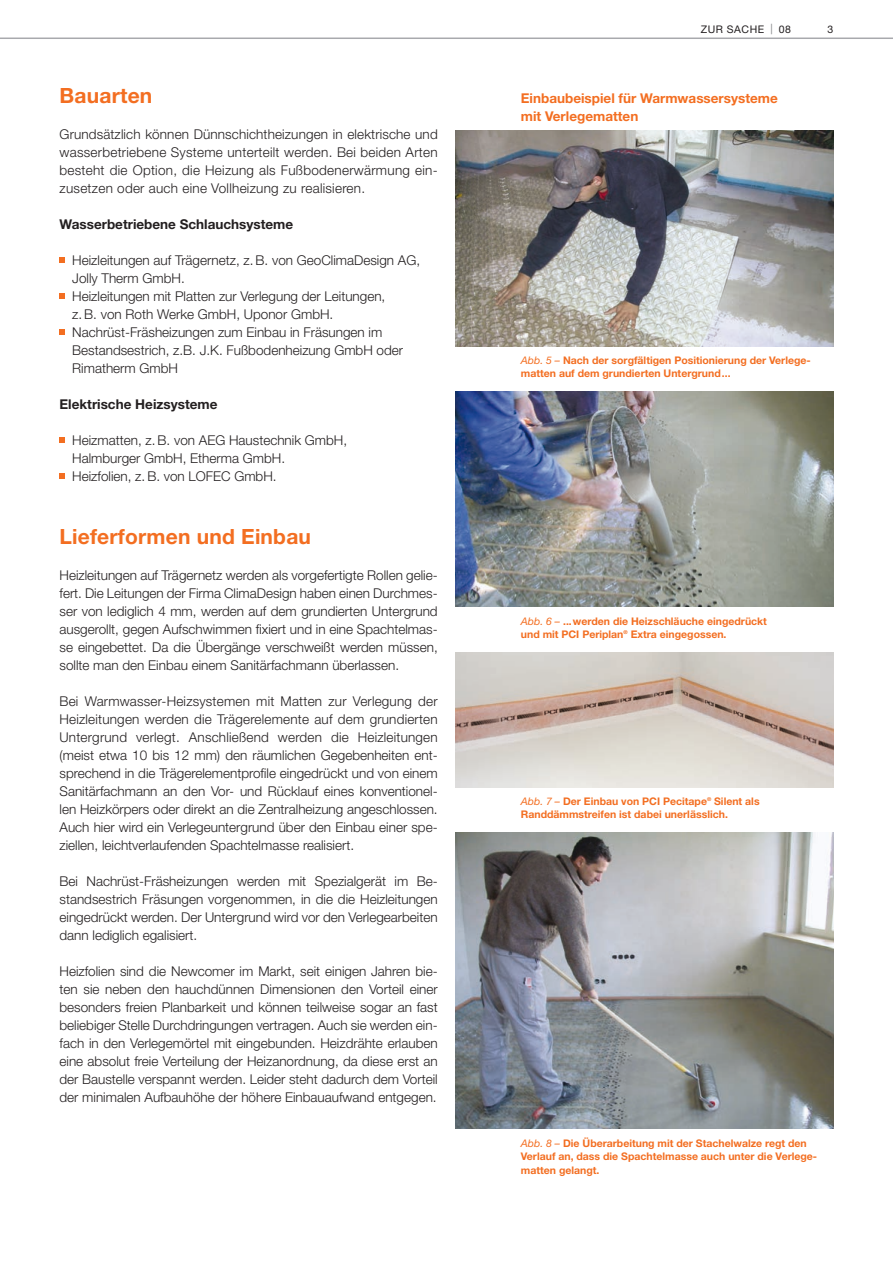
<style>
.page{position:relative;width:893px;height:1263px;background:#fff}
.page>*{position:absolute;margin:0;border:0;box-sizing:border-box;transform-origin:0 0}
.t1{font:700 21px "Helvetica Neue LT Pro";letter-spacing:.01em;color:#f36e21}
.t2{font:300 13.5px/18px "Helvetica Neue LT Pro";color:#231f20;text-align:justify}
.t3{font:700 13.5px "Helvetica Neue LT Pro";color:#231f20}
.t4{font:700 13.5px/18px "Helvetica Neue LT Pro";color:#f36e21}
.t5{font:700 10.5px/13.5px "Helvetica Neue LT Pro";color:#f36e21}
.t6{font:10.5px "Helvetica Neue LT Pro";letter-spacing:.05em;color:#231f20}
.s1{color:#808285}
.s2{font-weight:400;font-style:italic}
</style>
<div class="page">
<svg style="left:60px;top:257px;width:5px;height:6px"></svg>
<svg style="left:60px;top:293px;width:5px;height:6px"></svg>
<svg style="left:60px;top:329px;width:5px;height:6px"></svg>
<svg style="left:60px;top:437px;width:5px;height:6px"></svg>
<svg style="left:60px;top:473px;width:5px;height:6px"></svg>
<hr style="left:0;top:38px;width:893px;height:1px;background:#a8a9ad">
<img style="left:455px;top:130px;width:378px;height:216px">
<img style="left:455px;top:391px;width:378px;height:216px">
<img style="left:455px;top:652px;width:378px;height:135px">
<img style="left:455px;top:832px;width:378px;height:297px">
<h1 class="t1" style="left:60px;top:82px;width:94px">Bauarten</h1>
<p class="t2" style="left:60px;top:125px;width:380px">Grundsätzlich können Dünnschichtheizungen in elektrische und wasserbetriebene Systeme unterteilt werden. Bei beiden Arten besteht die Option, die Heizung als Fußbodenerwärmung ein&shy;zusetzen oder auch eine Vollheizung zu realisieren.</p>
<p class="t3" style="left:60px;top:216px;width:235px">Wasserbetriebene Schlauchsysteme</p>
<p class="t2" style="left:72px;top:251px;width:349px;text-align:left">Heizleitungen auf Trägernetz, z. B. von GeoClimaDesign AG, Jolly Therm GmbH.<br>Heizleitungen mit Platten zur Verlegung der Leitungen,<br>z. B. von Roth Werke GmbH, Uponor GmbH.<br>Nachrüst-Fräsheizungen zum Einbau in Fräsungen im Bestandsestrich, z.B. J.K. Fußbodenheizung GmbH oder Rimatherm GmbH</p>
<p class="t3" style="left:60px;top:396px;width:159px">Elektrische Heizsysteme</p>
<p class="t2" style="left:72px;top:431px;width:276px;text-align:left">Heizmatten, z. B. von AEG Haustechnik GmbH,<br>Halmburger GmbH, Etherma GmbH.<br>Heizfolien, z. B. von LOFEC GmbH.</p>
<h1 class="t1" style="left:60px;top:523px;width:253px">Lieferformen und Einbau</h1>
<p class="t2" style="left:60px;top:566px;width:380px">Heizleitungen auf Trägernetz werden als vorgefertigte Rollen gelie&shy;fert. Die Leitungen der Firma ClimaDesign haben einen Durchmes&shy;ser von lediglich 4 mm, werden auf dem grundierten Untergrund ausgerollt, gegen Aufschwimmen fixiert und in eine Spachtelmas&shy;se eingebettet. Da die Übergänge verschweißt werden müssen, sollte man den Einbau einem Sanitärfachmann überlassen.</p>
<p class="t2" style="left:60px;top:692px;width:380px">Bei Warmwasser-Heizsystemen mit Matten zur Verlegung der Heizleitungen werden die Trägerelemente auf dem grundierten Untergrund verlegt. Anschließend werden die Heizleitungen (meist etwa 10 bis 12 mm) den räumlichen Gegebenheiten ent&shy;sprechend in die Trägerelementprofile eingedrückt und von einem Sanitärfachmann an den Vor- und Rücklauf eines konventionel&shy;len Heizkörpers oder direkt an die Zentralheizung angeschlossen.<br>Auch hier wird ein Verlegeuntergrund über den Einbau einer spe&shy;ziellen, leichtverlaufenden Spachtelmasse realisiert.</p>
<p class="t2" style="left:60px;top:872px;width:380px">Bei Nachrüst-Fräsheizungen werden mit Spezialgerät im Be&shy;standsestrich Fräsungen vorgenommen, in die die Heizleitungen eingedrückt werden. Der Untergrund wird vor den Verlegearbeiten dann lediglich egalisiert.</p>
<p class="t2" style="left:60px;top:962px;width:380px">Heizfolien sind die Newcomer im Markt, seit einigen Jahren bie&shy;ten sie neben den hauchdünnen Dimensionen den Vorteil einer besonders freien Planbarkeit und können teilweise sogar an fast beliebiger Stelle Durchdringungen vertragen. Auch sie werden ein&shy;fach in den Verlegemörtel mit eingebunden. Heizdrähte erlauben eine absolut freie Verteilung der Heizanordnung, da diese erst an der Baustelle verspannt werden. Leider steht dadurch dem Vorteil der minimalen Aufbauhöhe der höhere Einbauaufwand entgegen.</p>
<p class="t6" style="left:701px;top:23px;width:92px">ZUR SACHE <span class="s1">|</span> 08</p>
<p class="t4" style="left:521px;top:89px;width:258px">Einbaubeispiel für Warmwassersysteme mit Verlegematten</p>
<p class="t6" style="left:828px;top:23px;width:7px">3</p>
<p class="t5" style="left:521px;top:353px;width:291px"><span class="s2">Abb. 5 –</span> Nach der sorgfältigen Positionierung der Verlege&shy;matten auf dem grundierten Untergrund...</p>
<p class="t5" style="left:521px;top:614px;width:248px"><span class="s2">Abb. 6 –</span> ...werden die Heizschläuche eingedrückt und mit PCI Periplan<sup>®</sup> Extra eingegossen.</p>
<p class="t5" style="left:521px;top:794px;width:240px"><span class="s2">Abb. 7 –</span> Der Einbau von PCI Pecitape<sup>®</sup> Silent als<br>Randdämmstreifen ist dabei unerlässlich.</p>
<p class="t5" style="left:521px;top:1136px;width:298px"><span class="s2">Abb. 8 –</span> Die Überarbeitung mit der Stachelwalze regt den<br>Verlauf an, dass die Spachtelmasse auch unter die Verlege&shy;matten gelangt.</p>
</div>
